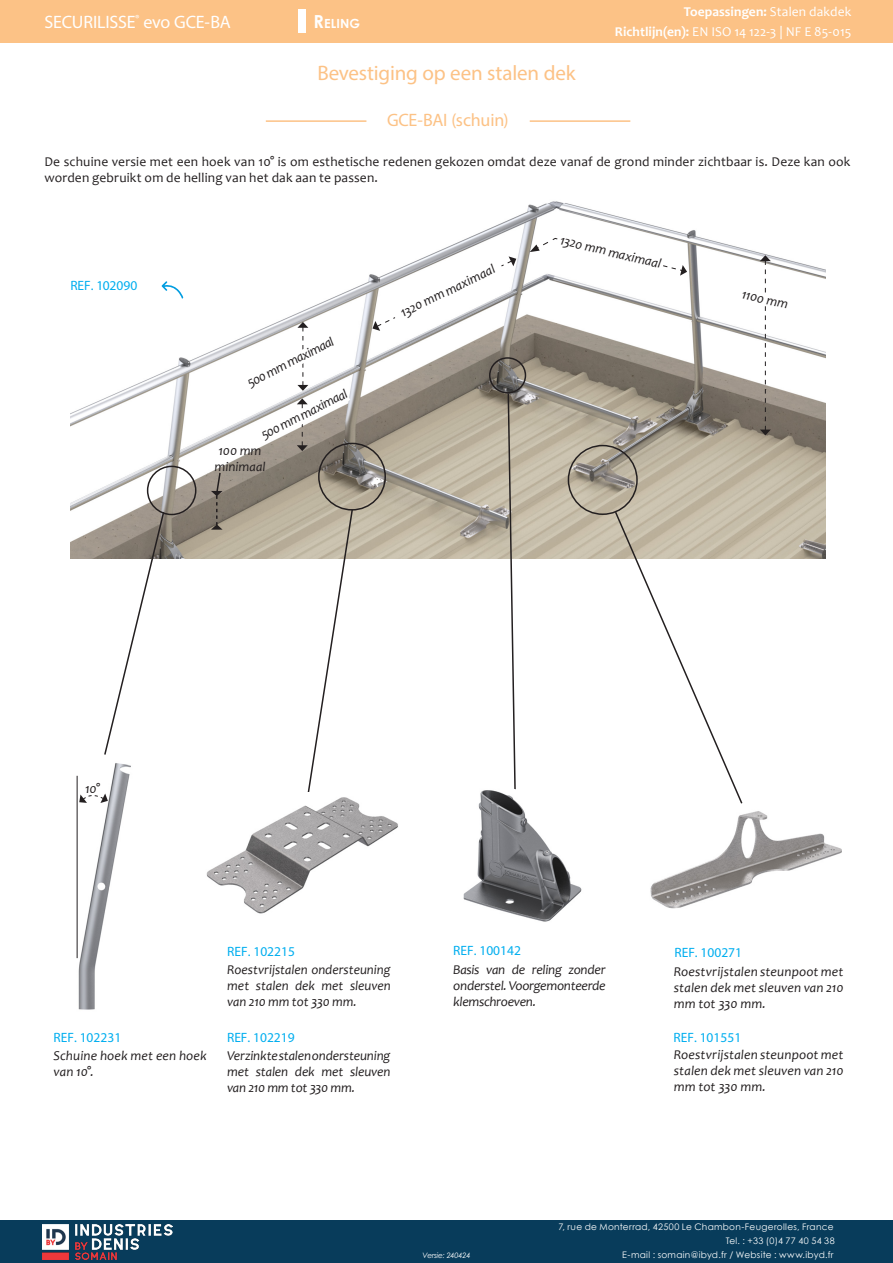
<style>
.page{position:relative;width:893px;height:1263px;background:#fff}
.page>*{position:absolute;margin:0;border:0;box-sizing:border-box;transform-origin:0 0}
.t1{font:21px "Myriad Pro";letter-spacing:-.005em;color:#fcc286}
.t2{font:18px "Myriad Pro";letter-spacing:-.015em;color:#fff}
.t3{font:18px "Myriad Pro";letter-spacing:-.015em;color:#fcc286}
.t4{font:italic 13.5px/16.2px "Candara";color:#231f20;text-align:justify}
.t5{font:13.5px/16.2px "Candara";letter-spacing:.01em;color:#231f20}
.t6{font:13.5px "Myriad Pro";color:#00aeef}
.t7{font:13.5px "Candara";color:#fff}
.t8{font:700 13.5px "Candara";letter-spacing:.01em;color:#fff}
.t9{font:700 12.6px "Century Gothic";letter-spacing:.005em;color:#fff}
.t10{font:9px/13.8px "Century Gothic";letter-spacing:.03em;color:#fff;text-align:right}
.t11{font:italic 7.5px "Century Gothic";letter-spacing:-.025em;color:#fff}
.s1{font-size:18px}
.s2{font-weight:400}
.s3{font-weight:700}
</style>
<div class="page">
<div style="left:0;top:0;width:893px;height:43px;background:#fcc286"></div>
<div style="left:298px;top:10px;width:8px;height:23px;background:#fff"></div>
<div style="left:0;top:1220px;width:893px;height:43px;background:#083c5b"></div>
<img style="left:43px;top:1225px;width:130px;height:35px">
<hr style="left:266px;top:120px;width:100px;height:2px;background:#fcc286">
<hr style="left:530px;top:120px;width:100px;height:2px;background:#fcc286">
<img style="left:70px;top:201px;width:755px;height:357px">
<div style="left:147px;top:466px;width:49px;height:49px;border:2px solid #231f20;border-radius:50%"></div>
<div style="left:318px;top:443px;width:68px;height:68px;border:2px solid #231f20;border-radius:50%"></div>
<div style="left:489px;top:357px;width:37px;height:37px;border:2px solid #231f20;border-radius:50%"></div>
<div style="left:568px;top:445px;width:70px;height:70px;border:2px solid #231f20;border-radius:50%"></div>
<svg style="left:103px;top:510px;width:62px;height:245px"></svg>
<svg style="left:306px;top:508px;width:48px;height:284px"></svg>
<svg style="left:507px;top:392px;width:10px;height:396px"></svg>
<svg style="left:614px;top:510px;width:130px;height:294px"></svg>
<img style="left:76px;top:763px;width:55px;height:247px">
<svg style="left:79px;top:793px;width:29px;height:10px"></svg>
<hr style="left:77px;top:776px;width:1px;height:182px;background:#231f20">
<img style="left:206px;top:797px;width:192px;height:117px">
<img style="left:650px;top:811px;width:192px;height:98px">
<img style="left:464px;top:788px;width:152px;height:134px">
<svg style="left:736px;top:255px;width:58px;height:180px"></svg>
<svg style="left:211px;top:471px;width:12px;height:59px"></svg>
<svg style="left:243px;top:322px;width:107px;height:129px"></svg>
<svg style="left:530px;top:234px;width:157px;height:42px"></svg>
<svg style="left:372px;top:256px;width:144px;height:75px"></svg>
<svg style="left:161px;top:279px;width:24px;height:24px"></svg>
<h2 class="t2" style="left:45px;top:11px;width:188px">SECURILISSE<sup>®</sup> evo GCE-BA</h2>
<p class="t9" style="left:314px;top:14px;width:48px"><span class="s1">R</span>eling</p>
<p class="t1" style="left:317px;top:60px;width:260px">Bevestiging op een stalen dek</p>
<p class="t8" style="left:684px;top:3px;width:169px">Toepassingen: <span class="s2">Stalen dakdek</span></p>
<p class="t7" style="left:615px;top:23px;width:238px"><span class="s3">Richtlijn(en):</span> EN ISO 14 122-3 | NF E 85-015</p>
<p class="t3" style="left:387px;top:109px;width:123px">GCE-BAI (schuin)</p>
<p class="t5" style="left:44px;top:153px;width:807px">De schuine versie met een hoek van 10° is om esthetische redenen gekozen omdat deze vanaf de grond minder zichtbaar is. Deze kan ook worden gebruikt om de helling van het dak aan te passen.</p>
<p class="t6" style="left:70px;top:277px;width:69px">REF. 102090</p>
<p class="t4" style="left:244px;top:376px;width:97px;rotate:-27deg">500 mm maximaal</p>
<p class="t4" style="left:258px;top:428px;width:96px;rotate:-27deg">500 mm maximaal</p>
<p class="t4" style="left:219px;top:442px;width:44px">100 mm</p>
<p class="t4" style="left:215px;top:459px;width:52px">minimaal</p>
<p class="t4" style="left:398px;top:306px;width:105px;rotate:-26deg">1320 mm maximaal</p>
<p class="t4" style="left:562px;top:232px;width:105px;rotate:13deg">1320 mm maximaal</p>
<p class="t4" style="left:744px;top:286px;width:49px;rotate:13deg">1100 mm</p>
<p class="t4" style="left:85px;top:780px;width:17px">10°</p>
<p class="t6" style="left:54px;top:1029px;width:69px">REF. 102231</p>
<p class="t4" style="left:54px;top:1047px;width:155px">Schuine hoek met een hoek van 10°.</p>
<p class="t6" style="left:227px;top:943px;width:69px">REF. 102215</p>
<p class="t4" style="left:227px;top:961px;width:165px">Roestvrijstalen ondersteuning met stalen dek met sleuven van 210 mm tot 330 mm.</p>
<p class="t6" style="left:227px;top:1029px;width:69px">REF. 102219</p>
<p class="t4" style="left:227px;top:1047px;width:165px">Verzinkte stalen ondersteuning met stalen dek met sleuven van 210 mm tot 330 mm.</p>
<p class="t6" style="left:453px;top:942px;width:69px">REF. 100142</p>
<p class="t4" style="left:453px;top:961px;width:154px">Basis van de reling zonder onderstel. Voorgemonteerde klemschroeven.</p>
<p class="t6" style="left:674px;top:944px;width:69px">REF. 100271</p>
<p class="t4" style="left:674px;top:963px;width:171px">Roestvrijstalen steunpoot met stalen dek met sleuven van 210 mm tot 330 mm.</p>
<p class="t6" style="left:674px;top:1029px;width:69px">REF. 101551</p>
<p class="t4" style="left:674px;top:1046px;width:171px">Roestvrijstalen steunpoot met stalen dek met sleuven van 210 mm tot 330 mm.</p>
<p class="t10" style="left:558px;top:1220px;width:278px">7, rue de Monterrad, 42500 Le Chambon-Feugerolles, France<br>Tel. : +33 (0)4 77 40 54 38</p>
<p class="t11" style="left:422px;top:1250px;width:50px">Versie: 240424</p>
<p class="t10" style="left:622px;top:1248px;width:213px">E-mail : somain@ibyd.fr / Website : www.ibyd.fr</p>
</div>
